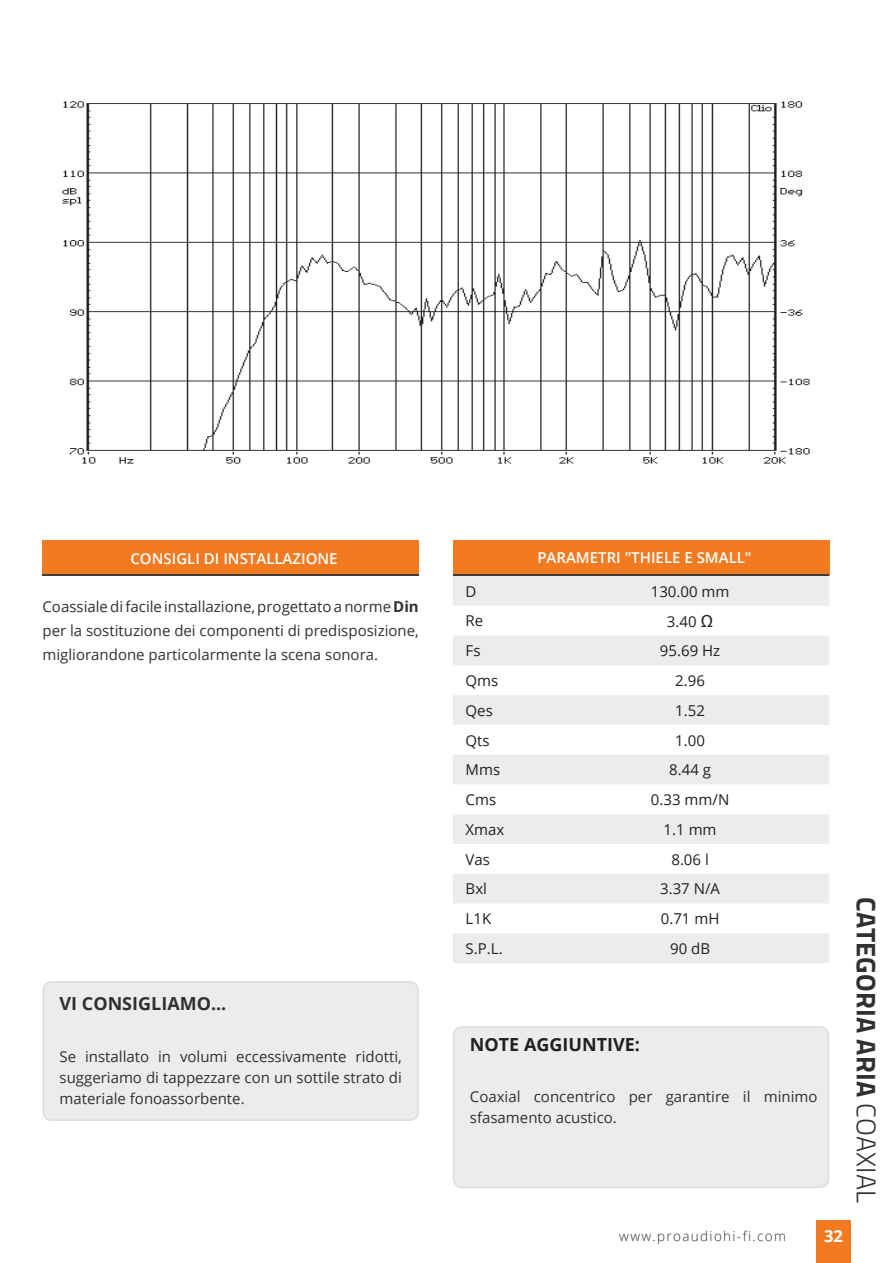
<style>
.page{position:relative;width:893px;height:1263px;background:#fff}
.page>*{position:absolute;margin:0;border:0;box-sizing:border-box;transform-origin:0 0}
.t1{font:700 27px "Titillium Web";letter-spacing:.01em;color:#312f30}
.t2{font:700 18px "Open Sans";color:#312f30}
.t3{font:700 18px "Open Sans";color:#231f20}
.t4{font:700 16.5px "Open Sans";color:#fff}
.t5{font:15px/21px "Open Sans";color:#312f30;text-align:justify}
.t6{font:15px "Open Sans";color:#231f20}
.t7{font:600 15px "Open Sans";color:#fff}
.t8{font:300 13.5px "Open Sans";letter-spacing:.1em;color:#312f30}
.s1{font-weight:700}
.s2{font-family:"Arial";font-size:16.5px}
.s3{font-weight:300}
</style>
<div class="page">
<div style="left:816px;top:1220px;width:34px;height:43px;background:#f27b22"></div>
<img style="left:62px;top:101px;width:748px;height:363px">
<div style="left:453px;top:540px;width:376px;height:35px;background:#f27b22"></div>
<svg style="left:453px;top:576px;width:376px;height:387px;fill:#ececee"></svg>
<hr style="left:453px;top:575px;width:91px;height:1px;background:#3e3e3f">
<hr style="left:544px;top:575px;width:285px;height:1px;background:#3e3e3f">
<div style="left:453px;top:1026px;width:376px;height:162px;background:#ececee"></div>
<div style="left:43px;top:540px;width:376px;height:35px;background:#f27b22"></div>
<hr style="left:43px;top:575px;width:376px;height:1px;background:#3e3e3f">
<div style="left:43px;top:981px;width:376px;height:140px;background:#ececee"></div>
<p class="t7" style="left:130px;top:548px;width:209px">CONSIGLI DI INSTALLAZIONE</p>
<p class="t5" style="left:43px;top:594px;width:378px;line-height:24px">Coassiale di facile installazione, progettato a norme <span class="s1">Din </span>per la sostituzione dei componenti di predisposizione, migliorandone particolarmente la scena sonora.</p>
<p class="t2" style="left:60px;top:991px;width:168px">VI CONSIGLIAMO...</p>
<p class="t5" style="left:60px;top:1045px;width:344px">Se installato in volumi eccessivamente ridotti, suggeriamo di tappezzare con un sottile strato di materiale fonoassorbente.</p>
<p class="t7" style="left:537px;top:548px;width:216px">PARAMETRI "THIELE E SMALL"</p>
<p class="t6" style="left:466px;top:581px;width:12px">D</p>
<p class="t6" style="left:651px;top:581px;width:80px">130.00 mm</p>
<p class="t6" style="left:466px;top:611px;width:19px">Re</p>
<p class="t6" style="left:667px;top:611px;width:48px">3.40 <span class="s2">Ω</span></p>
<p class="t6" style="left:466px;top:640px;width:16px">Fs</p>
<p class="t6" style="left:660px;top:640px;width:62px">95.69 Hz</p>
<p class="t6" style="left:466px;top:670px;width:34px">Qms</p>
<p class="t6" style="left:675px;top:670px;width:31px">2.96</p>
<p class="t6" style="left:466px;top:700px;width:29px">Qes</p>
<p class="t6" style="left:675px;top:700px;width:31px">1.52</p>
<p class="t6" style="left:466px;top:730px;width:26px">Qts</p>
<p class="t6" style="left:675px;top:730px;width:31px">1.00</p>
<p class="t6" style="left:466px;top:759px;width:36px">Mms</p>
<p class="t6" style="left:669px;top:759px;width:43px">8.44 g</p>
<p class="t6" style="left:466px;top:789px;width:32px">Cms</p>
<p class="t6" style="left:651px;top:789px;width:80px">0.33 mm/N</p>
<p class="t6" style="left:466px;top:819px;width:40px">Xmax</p>
<p class="t6" style="left:664px;top:819px;width:54px">1.1 mm</p>
<p class="t6" style="left:466px;top:849px;width:26px">Vas</p>
<p class="t6" style="left:671px;top:849px;width:39px">8.06 l</p>
<p class="t6" style="left:466px;top:879px;width:23px">Bxl</p>
<p class="t6" style="left:660px;top:879px;width:61px">3.37 N/A</p>
<p class="t6" style="left:466px;top:908px;width:27px">L1K</p>
<p class="t6" style="left:661px;top:908px;width:60px">0.71 mH</p>
<p class="t6" style="left:466px;top:938px;width:39px">S.P.L.</p>
<p class="t6" style="left:670px;top:938px;width:41px">90 dB</p>
<p class="t3" style="left:470px;top:1031px;width:172px">NOTE AGGIUNTIVE:</p>
<p class="t5" style="left:470px;top:1086px;width:349px">Coaxial concentrico per garantire il minimo sfasamento acustico.</p>
<p class="t8" style="left:619px;top:1226px;width:168px">www.proaudiohi-fi.com</p>
<p class="t4" style="left:824px;top:1224px;width:20px">32</p>
<h1 class="t1" style="left:887px;top:897px;width:307px;rotate:90deg">CATEGORIA ARIA <span class="s3">COAXIAL</span></h1>
</div>
